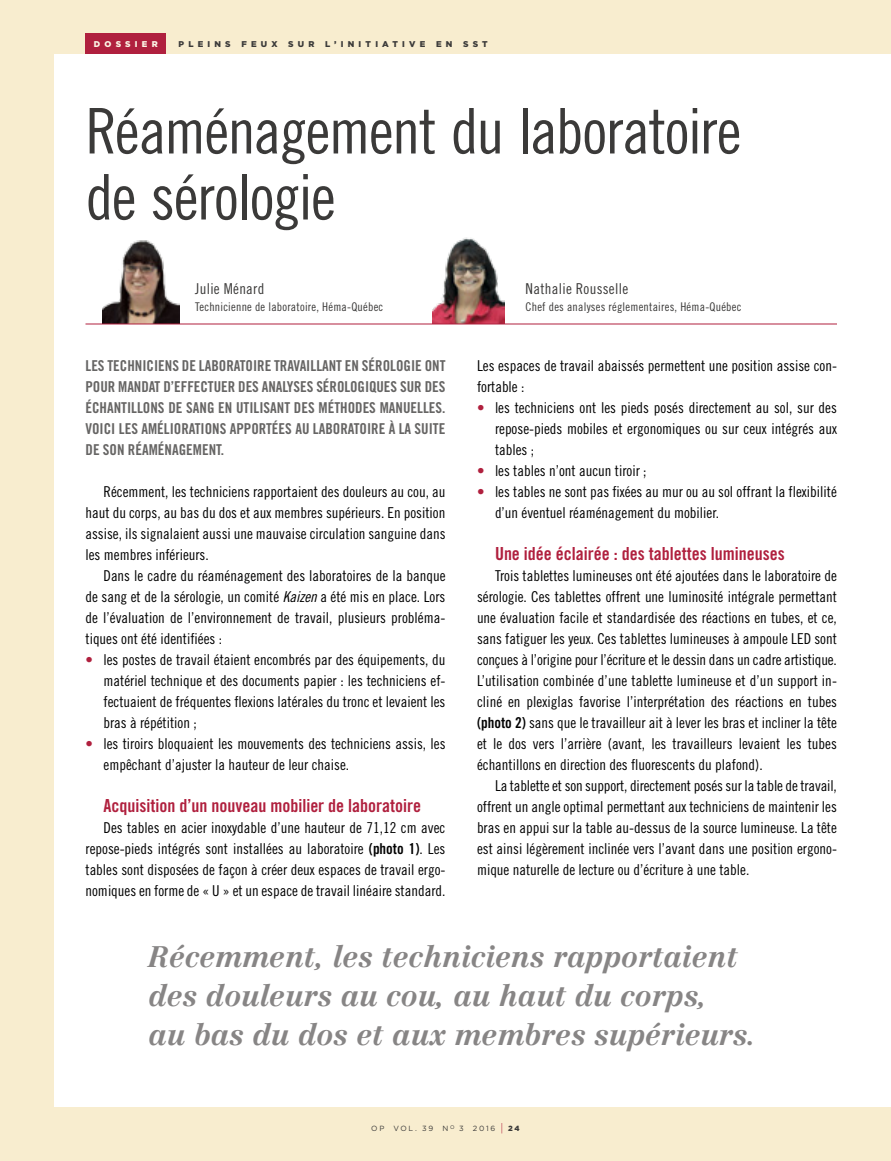
<style>
.page{position:relative;width:891px;height:1161px;background:#f8edcf}
.page>*{position:absolute;margin:0;border:0;box-sizing:border-box;transform-origin:0 0}
.t1{font:63px/66px "Trade Gothic LT Pro Cn 18";letter-spacing:-.025em;color:#3b3a39}
.t2{font:italic 700 29.25px/39px "Centennial";color:#878585}
.t3{font:18px "Trade Gothic LT Pro Bd Cn 20";color:#b0203e}
.t4{font:15px/21px "Trade Gothic LT Pro Cn 18";color:#000;text-align:justify}
.t5{font:15px/21px "Trade Gothic LT Pro Bd Cn 20";color:#666564;text-align:justify}
.t6{font:15px "Trade Gothic LT Pro Cn 18";letter-spacing:.02em;color:#3b3a39}
.t7{font:12px "Trade Gothic LT Pro Cn 18";letter-spacing:.02em;color:#3b3a39}
.t8{font:900 8.4px "Gotham";letter-spacing:.5em;color:#3b3a39}
.t9{font:900 8.4px "Gotham";letter-spacing:.5em;color:#fcf6e6}
.t10{font:7.5px "Gotham";letter-spacing:.225em;color:#3b3a39}
.s1{font-family:"Trade Gothic LT Pro Cn 18 Obl"}
.s2{color:#b0203e}
.s3{font-family:"Trade Gothic LT Pro Bd Cn 20"}
.s4{font-size:11.25px;color:#b0203e}
.s5{font-weight:900}
</style>
<div class="page">
<div style="left:54px;top:54px;width:837px;height:1053px;background:#fff"></div>
<div style="left:86px;top:34px;width:80px;height:20px;background:#b0203e"></div>
<img style="left:103px;top:240px;width:77px;height:84px">
<img style="left:433px;top:237px;width:71px;height:87px">
<hr style="left:86px;top:324px;width:751px;height:1px;background:#b0203e">
<p class="t9" style="left:94px;top:38px;width:65px">DOSSIER</p>
<p class="t8" style="left:178px;top:38px;width:26px">PLEI</p>
<p class="t8" style="left:214px;top:38px;width:17px">N S</p>
<p class="t8" style="left:241px;top:38px;width:38px">FEUX</p>
<p class="t8" style="left:288px;top:38px;width:27px">SUR</p>
<p class="t8" style="left:325px;top:38px;width:101px">L’I NI TI ATI VE</p>
<p class="t8" style="left:436px;top:38px;width:18px">E N</p>
<p class="t8" style="left:463px;top:38px;width:26px">SST</p>
<h1 class="t1" style="left:86px;top:97px;width:657px">Réaménagement du laboratoire de sérologie</h1>
<p class="t6" style="left:195px;top:280px;width:71px">Julie Ménard</p>
<p class="t7" style="left:195px;top:299px;width:189px">Technicienne de laboratoire, Héma-Québec</p>
<p class="t5" style="left:86px;top:355px;width:362px">LES TECHNICIENS DE LABORATOIRE TRAVAILLANT EN SÉROLOGIE ONT POUR MANDAT D’EFFECTUER DES ANALYSES SÉROLOGIQUES SUR DES ÉCHANTILLONS DE SANG EN UTILISANT DES MÉTHODES MANUELLES.<br>VOICI LES AMÉLIORATIONS APPORTÉES AU LABORATOIRE À LA SUITE DE SON RÉAMÉNAGEMENT.</p>
<p class="t4" style="left:86px;top:481px;width:362px;text-indent:18px">Récemment, les techniciens rapportaient des douleurs au cou, au haut du corps, au bas du dos et aux membres supérieurs. En position assise, ils signalaient aussi une mauvaise circulation sanguine dans les membres inférieurs.</p>
<p class="t4" style="left:86px;top:565px;width:362px;text-indent:18px">Dans le cadre du réaménagement des laboratoires de la banque de sang et de la sérologie, un comité <span class="s1">Kaizen</span> a été mis en place. Lors de l’évaluation de l’environnement de travail, plusieurs probléma&shy;tiques ont été identifiées :</p>
<p class="t4" style="left:104px;top:649px;width:344px;text-indent:-18px"><span class="s2">•</span> les postes de travail étaient encombrés par des équipements, du matériel technique et des documents papier : les techniciens ef&shy;fectuaient de fréquentes flexions latérales du tronc et levaient les bras à répétition ;</p>
<p class="t4" style="left:104px;top:733px;width:344px;text-indent:-18px"><span class="s2">•</span> les tiroirs bloquaient les mouvements des techniciens assis, les empêchant d’ajuster la hauteur de leur chaise.</p>
<p class="t3" style="left:104px;top:794px;width:319px">ACQUISITION D’UN NOUVEAU MOBILIER DE LABORATOIRE</p>
<p class="t4" style="left:86px;top:817px;width:362px;text-indent:18px">Des tables en acier inoxydable d’une hauteur de 71,12 cm avec repose-pieds intégrés sont installées au laboratoire <span class="s3">(PHOTO 1)</span>. Les tables sont disposées de façon à créer deux espaces de travail ergo&shy;nomiques en forme de « U » et un espace de travail linéaire standard.</p>
<p class="t6" style="left:526px;top:280px;width:104px">Nathalie Rousselle</p>
<p class="t7" style="left:526px;top:299px;width:217px">Chef des analyses réglementaires, Héma-Québec</p>
<p class="t4" style="left:477px;top:355px;width:361px">Les espaces de travail abaissés permettent une position assise con&shy;fortable :</p>
<p class="t4" style="left:495px;top:397px;width:344px;text-indent:-18px"><span class="s2">•</span> les techniciens ont les pieds posés directement au sol, sur des repose-pieds mobiles et ergonomiques ou sur ceux intégrés aux tables ;</p>
<p class="t4" style="left:477px;top:460px;width:171px"><span class="s2">•</span> les tables n’ont aucun tiroir ;</p>
<p class="t4" style="left:495px;top:481px;width:343px;text-indent:-18px"><span class="s2">•</span> les tables ne sont pas fixées au mur ou au sol offrant la flexibilité d’un éventuel réaménagement du mobilier.</p>
<p class="t3" style="left:495px;top:542px;width:291px">UNE IDÉE ÉCLAIRÉE : DES TABLETTES LUMINEUSES</p>
<p class="t4" style="left:477px;top:565px;width:362px;text-indent:18px">Trois tablettes lumineuses ont été ajoutées dans le laboratoire de sérologie. Ces tablettes offrent une luminosité intégrale permettant une évaluation facile et standardisée des réactions en tubes, et ce, sans fatiguer les yeux. Ces tablettes lumineuses à ampoule LED sont conçues à l’origine pour l’écriture et le dessin dans un cadre artistique.<br>L’utilisation combinée d’une tablette lumineuse et d’un support in&shy;cliné en plexiglas favorise l’interprétation des réactions en tubes <span class="s3">(PHOTO 2)</span> sans que le travailleur ait à lever les bras et incliner la tête et le dos vers l’arrière (avant, les travailleurs levaient les tubes échantillons en direction des fluorescents du plafond).</p>
<p class="t4" style="left:477px;top:775px;width:361px;text-indent:18px">La tablette et son support, directement posés sur la table de travail, offrent un angle optimal permettant aux techniciens de maintenir les bras en appui sur la table au-dessus de la source lumineuse. La tête est ainsi légèrement inclinée vers l’avant dans une position ergono&shy;mique naturelle de lecture ou d’écriture à une table.</p>
<h2 class="t2" style="left:148px;top:936px;width:609px">Récemment, les techniciens rapportaient des douleurs au cou, au haut du corps,<br>au bas du dos et aux membres supérieurs.</h2>
<p class="t10" style="left:371px;top:1124px;width:150px">OP VOL. 39 N<sup>O</sup> 3 2016 <span class="s4">|</span> <span class="s5">24</span></p>
</div>
